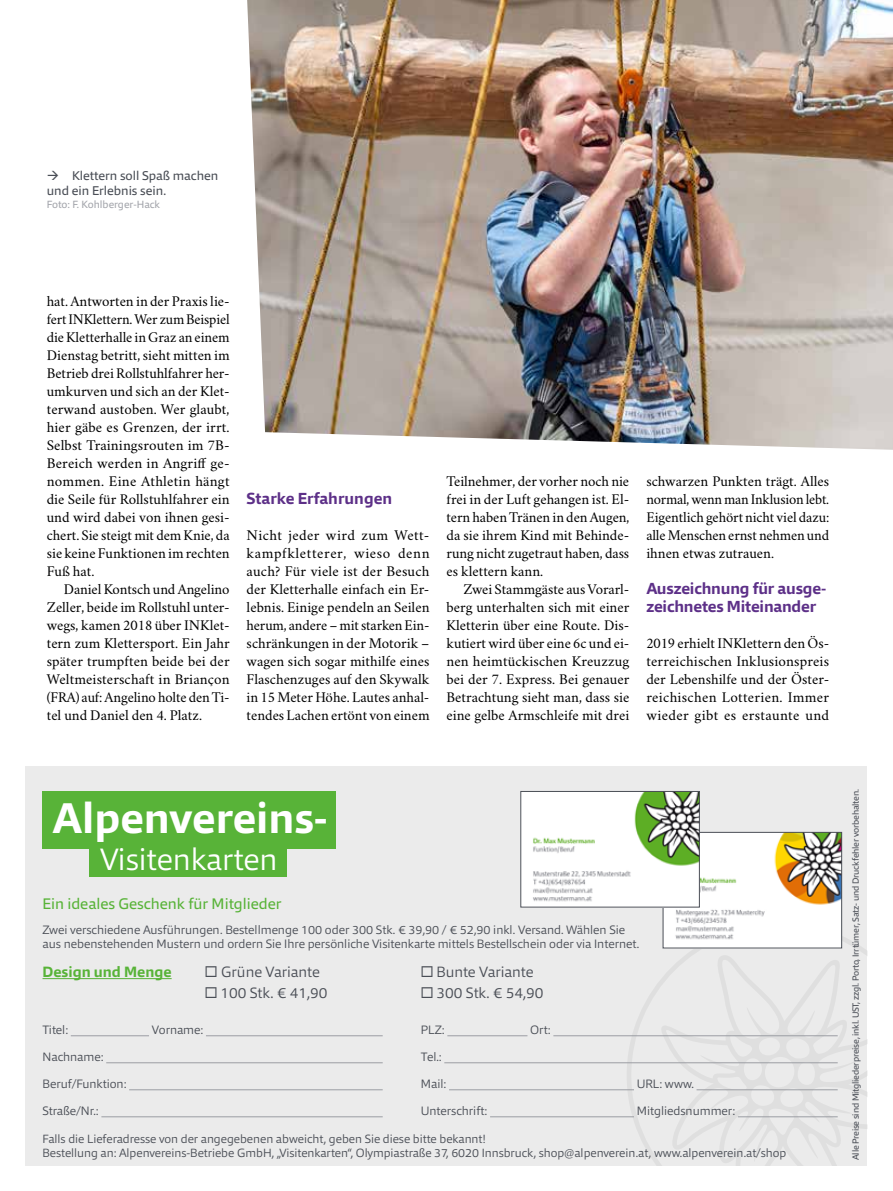
<style>
.page{position:relative;width:893px;height:1191px;background:#fff}
.page>*{position:absolute;margin:0;border:0;box-sizing:border-box;transform-origin:0 0}
.t1{font:700 43.2px "Qubo";color:#fff}
.t2{font:300 31.05px "Qubo";color:#fff}
.t3{font:700 16.2px/18px "Qubo";letter-spacing:-.01em;color:#5d3088}
.t4{font:15.3px "Qubo";color:#58b338}
.t5{font:15px/18px "Crimson Tirol";color:#000;text-align:justify}
.t6{font:300 15px "Qubo";color:#4a4e56}
.t7{font:700 15px "Qubo";color:#58b338}
.t8{font:12.75px/15.3px "Qubo";color:#4a4e56}
.t9{font:300 12.15px/14.7px "Qubo";color:#4a4e56}
.t10{font:300 12px/14.4px "Qubo";color:#4a4e56}
.t11{font:10.5px "Qubo";color:#a4a6ac}
.t12{font:9px "Qubo";letter-spacing:-.02em;color:#4a4e56}
</style>
<div class="page">
<div style="left:26px;top:765px;width:841px;height:400px;background:#ebebeb"></div>
<svg style="left:627px;top:922px;width:240px;height:243px"></svg>
<svg style="left:660px;top:953px;width:207px;height:212px"></svg>
<div style="left:43px;top:791px;width:293px;height:57px;background:#58b338"></div>
<div style="left:90px;top:830px;width:197px;height:46px;background:#58b338"></div>
<hr style="left:71px;top:1035px;width:78px;height:1px;background:#9b9da3">
<hr style="left:206px;top:1035px;width:177px;height:1px;background:#9b9da3">
<hr style="left:106px;top:1062px;width:277px;height:1px;background:#9b9da3">
<hr style="left:129px;top:1089px;width:254px;height:1px;background:#9b9da3">
<hr style="left:101px;top:1116px;width:282px;height:1px;background:#9b9da3">
<hr style="left:447px;top:1035px;width:80px;height:1px;background:#9b9da3">
<hr style="left:553px;top:1035px;width:285px;height:1px;background:#9b9da3">
<hr style="left:444px;top:1062px;width:394px;height:1px;background:#9b9da3">
<hr style="left:449px;top:1089px;width:185px;height:1px;background:#9b9da3">
<hr style="left:696px;top:1089px;width:142px;height:1px;background:#9b9da3">
<hr style="left:490px;top:1116px;width:144px;height:1px;background:#9b9da3">
<hr style="left:738px;top:1116px;width:100px;height:1px;background:#9b9da3">
<hr style="left:43px;top:978px;width:129px;height:1px;background:#58b338">
<img style="left:665px;top:834px;width:175px;height:112px">
<div style="left:663px;top:832px;width:179px;height:116px;border:1px solid #4a4e56"></div>
<img style="left:522px;top:793px;width:176px;height:112px">
<div style="left:520px;top:791px;width:180px;height:116px;border:1px solid #4a4e56"></div>
<img style="left:247px;top:0;width:646px;height:450px">
<p class="t8" style="left:47px;top:168px;width:173px">→ Klettern soll Spaß machen und ein Erlebnis sein.</p>
<p class="t11" style="left:47px;top:197px;width:115px">Foto: F. Kohlberger-Hack</p>
<p class="t5" style="left:47px;top:291px;width:184px">hat. Antworten in der Praxis lie&shy;fert INKlettern. Wer zum Beispiel die Kletterhalle in Graz an einem Dienstag betritt, sieht mitten im Betrieb drei Rollstuhlfahrer her&shy;umkurven und sich an der Klet&shy;terwand austoben. Wer glaubt, hier gäbe es Grenzen, der irrt.<br>Selbst Trainingsrouten im 7B-Bereich werden in Angriff ge&shy;nommen. Eine Athletin hängt die Seile für Rollstuhlfahrer ein und wird dabei von ihnen gesi&shy;chert. Sie steigt mit dem Knie, da sie keine Funktionen im rechten Fuß hat.</p>
<p class="t5" style="left:47px;top:579px;width:184px;text-indent:17px">Daniel Kontsch und Angelino Zeller, beide im Rollstuhl unter&shy;wegs, kamen 2018 über INKlet&shy;tern zum Klettersport. Ein Jahr später trumpften beide bei der Weltmeisterschaft in Briançon (FRA) auf: Angelino holte den Ti&shy;tel und Daniel den 4. Platz.</p>
<p class="t3" style="left:247px;top:489px;width:147px">Starke Erfahrungen</p>
<p class="t5" style="left:247px;top:525px;width:184px">Nicht jeder wird zum Wett&shy;kampfkletterer, wieso denn auch? Für viele ist der Besuch der Kletterhalle einfach ein Er&shy;lebnis. Einige pendeln an Seilen herum, andere – mit starken Ein&shy;schränkungen in der Motorik – wagen sich sogar mithilfe eines Flaschenzuges auf den Skywalk in 15 Meter Höhe. Lautes anhal&shy;tendes Lachen ertönt von einem</p>
<p class="t5" style="left:446px;top:471px;width:184px">Teilnehmer, der vorher noch nie frei in der Luft gehangen ist. El&shy;tern haben Tränen in den Augen, da sie ihrem Kind mit Behinde&shy;rung nicht zugetraut haben, dass es klettern kann.</p>
<p class="t5" style="left:446px;top:579px;width:184px;text-indent:17px">Zwei Stammgäste aus Vorarl&shy;berg unterhalten sich mit einer Kletterin über eine Route. Dis&shy;kutiert wird über eine 6c und ei&shy;nen heimtückischen Kreuzzug bei der 7. Express. Bei genauer Betrachtung sieht man, dass sie eine gelbe Armschleife mit drei</p>
<p class="t5" style="left:646px;top:471px;width:184px">schwarzen Punkten trägt. Alles normal, wenn man Inklusion lebt.<br>Eigentlich gehört nicht viel dazu: alle Menschen ernst nehmen und ihnen etwas zutrauen.</p>
<p class="t3" style="left:646px;top:579px;width:181px">Auszeichnung für ausge&shy;zeichnetes Miteinander</p>
<p class="t5" style="left:646px;top:633px;width:184px">2019 erhielt INKlettern den Ös&shy;terreichischen Inklusionspreis der Lebenshilfe und der Öster&shy;reichischen Lotterien. Immer wieder gibt es erstaunte und</p>
<h1 class="t1" style="left:53px;top:790px;width:277px">Alpenvereins-</h1>
<h2 class="t2" style="left:100px;top:839px;width:179px">Visitenkarten</h2>
<p class="t4" style="left:43px;top:893px;width:240px">Ein ideales Geschenk für Mitglieder</p>
<p class="t9" style="left:43px;top:922px;width:598px">Zwei verschiedene Ausführungen. Bestellmenge 100 oder 300 Stk. € 39,90 / € 52,90 inkl. Versand. Wählen Sie aus nebenstehenden Mustern und ordern Sie Ihre persönliche Visitenkarte mittels Bestellschein oder via Internet.</p>
<p class="t7" style="left:43px;top:962px;width:131px">Design und Menge</p>
<p class="t6" style="left:205px;top:962px;width:117px">◻ Grüne Variante</p>
<p class="t6" style="left:421px;top:962px;width:114px">◻ Bunte Variante</p>
<p class="t6" style="left:205px;top:983px;width:124px">◻ 100 Stk. € 41,90</p>
<p class="t6" style="left:421px;top:983px;width:124px">◻ 300 Stk. € 54,90</p>
<p class="t9" style="left:43px;top:1022px;width:27px">Titel:</p>
<p class="t9" style="left:152px;top:1022px;width:53px">Vorname:</p>
<p class="t9" style="left:43px;top:1049px;width:63px">Nachname:</p>
<p class="t9" style="left:43px;top:1076px;width:85px">Beruf/Funktion:</p>
<p class="t9" style="left:43px;top:1103px;width:58px">Straße/Nr.:</p>
<p class="t9" style="left:421px;top:1022px;width:25px">PLZ:</p>
<p class="t9" style="left:530px;top:1022px;width:22px">Ort:</p>
<p class="t9" style="left:421px;top:1049px;width:22px">Tel.:</p>
<p class="t9" style="left:421px;top:1076px;width:27px">Mail:</p>
<p class="t9" style="left:637px;top:1076px;width:59px">URL: www.</p>
<p class="t9" style="left:421px;top:1103px;width:68px">Unterschrift:</p>
<p class="t9" style="left:637px;top:1103px;width:100px">Mitgliedsnummer:</p>
<p class="t10" style="left:43px;top:1131px;width:745px">Falls die Lieferadresse von der angegebenen abweicht, geben Sie diese bitte bekannt!<br>Bestellung an: Alpenvereins-Betriebe GmbH, „Visitenkarten“, Olympiastraße 37, 6020 Innsbruck, shop@alpenverein.at, www.alpenverein.at/shop</p>
<p class="t12" style="left:850px;top:1160px;width:373px;rotate:-90deg">Alle Preise sind Mitgliederpreise, inkl. UST, zzgl. Porto, Irrtümer, Satz- und Druckfehler vorbehalten.</p>
</div>
